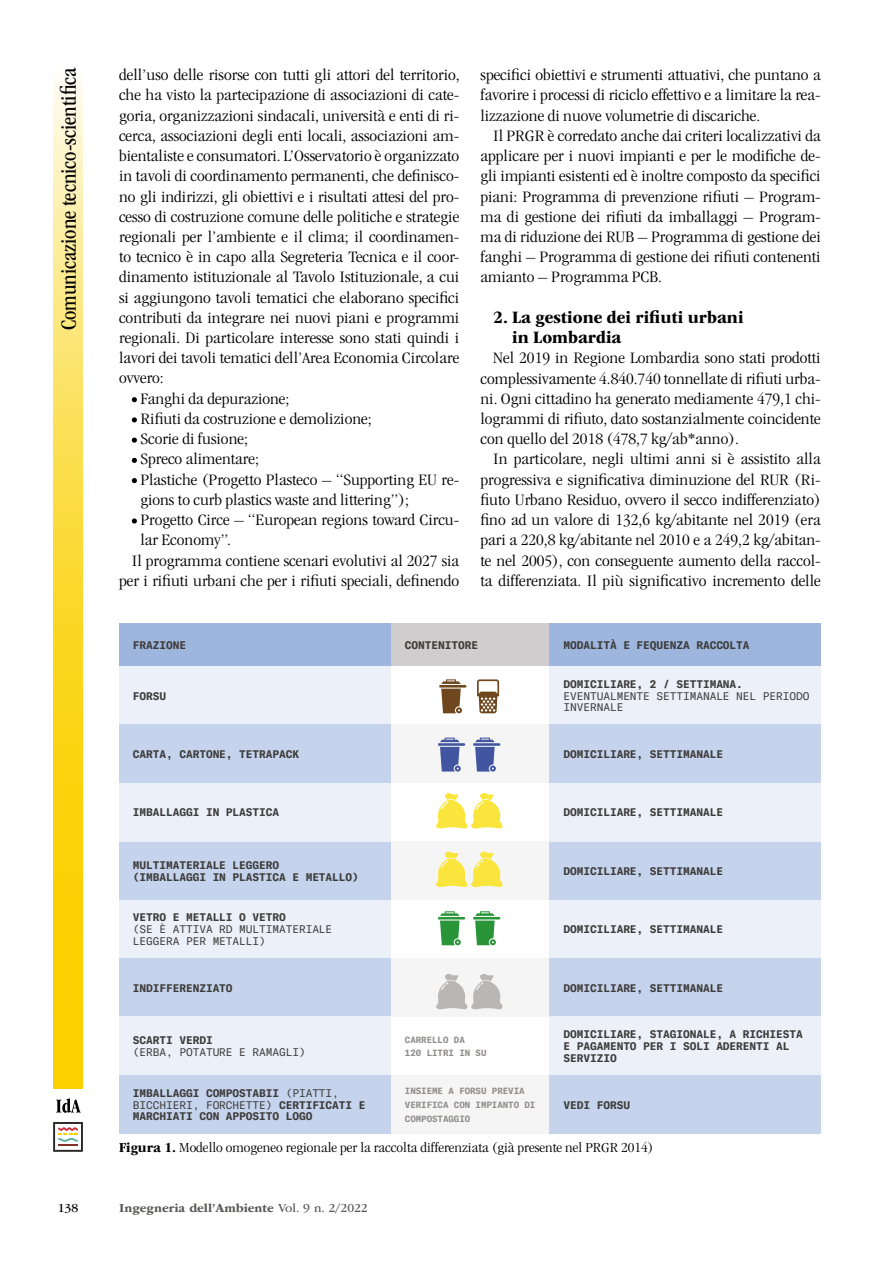
<style>
.page{position:relative;width:893px;height:1263px;background:#fff}
.page>*{position:absolute;margin:0;border:0;box-sizing:border-box;transform-origin:0 0}
.t1{font:condensed 22.5px "ITC Garamond Std";color:#000}
.t2{font:700 condensed 18px/20.2px "ITC Garamond Std";color:#000;scale:1.2 1}
.t3{font:300 condensed 16.5px/20.2px "ITC Garamond Std";color:#000;text-align:justify;scale:1.2 1}
.t4{font:300 condensed 14.25px "ITC Garamond Std";color:#000;scale:1.2 1}
.t5{font:700 12.75px "ITC Garamond Std";color:#575756}
.t6{font:12.75px "ITC Garamond Std";color:#000}
.t7{font:700 10.95px/11.9px "GT America Mono";letter-spacing:-.01em;color:#3d3c3b}
.t8{font:10.95px/11.9px "GT America Mono";letter-spacing:-.01em;color:#3d3c3b}
.t9{font:700 8.85px/13.8px "GT America Mono";letter-spacing:-.01em;color:#908c8b}
.s1{font-weight:700}
.s2{font-weight:400}
</style>
<div class="page">
<svg style="left:53px;top:81px;width:30px;height:1008px;background:#fbdd47"></svg>
<svg style="left:53px;top:1122px;width:30px;height:30px"></svg>
<svg style="left:56px;top:1098px;width:25px;height:15px"></svg>
<svg style="left:132px;top:397px;width:5px;height:5px"></svg>
<svg style="left:132px;top:417px;width:5px;height:5px"></svg>
<svg style="left:132px;top:438px;width:5px;height:5px"></svg>
<svg style="left:132px;top:458px;width:5px;height:5px"></svg>
<svg style="left:132px;top:478px;width:5px;height:5px"></svg>
<svg style="left:132px;top:518px;width:5px;height:6px"></svg>
<div style="left:334px;top:724px;width:271px;height:59px;background:#f6f5f5"></div>
<div style="left:334px;top:841px;width:271px;height:58px;background:#f6f5f5"></div>
<div style="left:334px;top:958px;width:271px;height:58px;background:#f6f5f5"></div>
<div style="left:334px;top:1075px;width:271px;height:58px;background:#f6f5f5"></div>
<div style="left:324px;top:624px;width:285px;height:42px;background:#cfcdcd"></div>
<div style="left:119px;top:666px;width:271px;height:58px;background:#ecf0f9"></div>
<div style="left:550px;top:666px;width:271px;height:58px;background:#ecf0f9"></div>
<div style="left:119px;top:724px;width:271px;height:59px;background:#c6d3ec"></div>
<div style="left:550px;top:724px;width:271px;height:59px;background:#c6d3ec"></div>
<div style="left:119px;top:900px;width:271px;height:58px;background:#ecf0f9"></div>
<div style="left:550px;top:900px;width:271px;height:58px;background:#ecf0f9"></div>
<div style="left:119px;top:841px;width:271px;height:58px;background:#c6d3ec"></div>
<div style="left:550px;top:841px;width:271px;height:58px;background:#c6d3ec"></div>
<div style="left:119px;top:958px;width:271px;height:58px;background:#c6d3ec"></div>
<div style="left:550px;top:958px;width:271px;height:58px;background:#c6d3ec"></div>
<div style="left:119px;top:1017px;width:271px;height:58px;background:#ecf0f9"></div>
<div style="left:550px;top:1017px;width:271px;height:58px;background:#ecf0f9"></div>
<div style="left:119px;top:1075px;width:271px;height:58px;background:#c6d3ec"></div>
<div style="left:550px;top:1075px;width:271px;height:58px;background:#c6d3ec"></div>
<div style="left:119px;top:624px;width:271px;height:42px;background:#9eb6dd"></div>
<div style="left:550px;top:624px;width:271px;height:42px;background:#9eb6dd"></div>
<div style="left:119px;top:783px;width:271px;height:58px;background:#ecf0f9"></div>
<div style="left:550px;top:783px;width:271px;height:58px;background:#ecf0f9"></div>
<svg style="left:438px;top:737px;width:27px;height:34px"></svg>
<svg style="left:473px;top:737px;width:27px;height:34px"></svg>
<svg style="left:438px;top:911px;width:27px;height:34px"></svg>
<svg style="left:473px;top:911px;width:27px;height:34px"></svg>
<svg style="left:436px;top:793px;width:67px;height:36px"></svg>
<svg style="left:436px;top:851px;width:67px;height:37px"></svg>
<svg style="left:436px;top:974px;width:67px;height:36px"></svg>
<svg style="left:439px;top:679px;width:27px;height:34px"></svg>
<svg style="left:477px;top:679px;width:22px;height:34px"></svg>
<h1 class="t1" style="left:56px;top:330px;width:264px;rotate:-90deg">Comunicazione tecnico-scientifica</h1>
<p class="t3" style="left:119px;top:65px;width:285px">dell’uso delle risorse con tutti gli attori del territorio,</p>
<p class="t3" style="left:119px;top:85px;width:285px">che ha visto la partecipazione di associazioni di cate-</p>
<p class="t3" style="left:119px;top:105px;width:285px">goria, organizzazioni sindacali, università e enti di ri-</p>
<p class="t3" style="left:119px;top:126px;width:285px">cerca, associazioni degli enti locali, associazioni am-</p>
<p class="t3" style="left:119px;top:146px;width:285px">bientaliste e consumatori. L’Osservatorio è organizzato</p>
<p class="t3" style="left:119px;top:166px;width:285px">in tavoli di coordinamento permanenti, che definisco-</p>
<p class="t3" style="left:119px;top:186px;width:285px">no gli indirizzi, gli obiettivi e i risultati attesi del pro-</p>
<p class="t3" style="left:119px;top:206px;width:285px">cesso di costruzione comune delle politiche e strategie</p>
<p class="t3" style="left:119px;top:227px;width:285px">regionali per l’ambiente e il clima; il coordinamen-</p>
<p class="t3" style="left:119px;top:247px;width:285px">to tecnico è in capo alla Segreteria Tecnica e il coor-</p>
<p class="t3" style="left:119px;top:267px;width:285px">dinamento istituzionale al Tavolo Istituzionale, a cui</p>
<p class="t3" style="left:119px;top:287px;width:285px">si aggiungono tavoli tematici che elaborano specifici</p>
<p class="t3" style="left:119px;top:308px;width:285px">contributi da integrare nei nuovi piani e programmi</p>
<p class="t3" style="left:119px;top:328px;width:285px">regionali. Di particolare interesse sono stati quindi i</p>
<p class="t3" style="left:119px;top:348px;width:285px">lavori dei tavoli tematici dell’Area Economia Circolare</p>
<p class="t3" style="left:119px;top:368px;width:39px">ovvero:</p>
<p class="t3" style="left:140px;top:388px;width:126px">Fanghi da depurazione;</p>
<p class="t3" style="left:140px;top:409px;width:194px">Rifiuti da costruzione e demolizione;</p>
<p class="t3" style="left:140px;top:429px;width:91px">Scorie di fusione;</p>
<p class="t3" style="left:140px;top:449px;width:100px">Spreco alimentare;</p>
<p class="t3" style="left:140px;top:469px;width:267px">Plastiche (Progetto Plasteco – “Supporting EU re-</p>
<p class="t3" style="left:140px;top:490px;width:225px">gions to curb plastics waste and littering”);</p>
<p class="t3" style="left:140px;top:510px;width:267px">Progetto Circe – “European regions toward Circu-</p>
<p class="t3" style="left:140px;top:530px;width:77px">lar Economy”.</p>
<p class="t3" style="left:132px;top:550px;width:274px">Il programma contiene scenari evolutivi al 2027 sia</p>
<p class="t3" style="left:119px;top:570px;width:285px">per i rifiuti urbani che per i rifiuti speciali, definendo</p>
<p class="t3" style="left:480px;top:65px;width:285px">specifici obiettivi e strumenti attuativi, che puntano a favorire i processi di riciclo effettivo e a limitare la rea&shy;lizzazione di nuove volumetrie di discariche.</p>
<p class="t3" style="left:480px;top:126px;width:285px;text-indent:13px">Il PRGR è corredato anche dai criteri localizzativi da applicare per i nuovi impianti e per le modifiche de&shy;gli impianti esistenti ed è inoltre composto da specifici piani: Programma di prevenzione rifiuti – Program&shy;ma di gestione dei rifiuti da imballaggi – Program&shy;ma di riduzione dei RUB – Programma di gestione dei fanghi – Programma di gestione dei rifiuti contenenti amianto – Programma PCB.</p>
<p class="t2" style="left:512px;top:307px;width:194px;text-indent:-19px">2. La gestione dei rifiuti urbani in Lombardia</p>
<p class="t3" style="left:480px;top:348px;width:285px;text-indent:13px">Nel 2019 in Regione Lombardia sono stati prodotti complessivamente 4.840.740 tonnellate di rifiuti urba&shy;ni. Ogni cittadino ha generato mediamente 479,1 chi&shy;logrammi di rifiuto, dato sostanzialmente coincidente con quello del 2018 (478,7 kg/ab*anno).</p>
<p class="t3" style="left:480px;top:449px;width:285px;text-indent:13px">In particolare, negli ultimi anni si è assistito alla progressiva e significativa diminuzione del RUR (Ri&shy;fiuto Urbano Residuo, ovvero il secco indifferenziato) fino ad un valore di 132,6 kg/abitante nel 2019 (era pari a 220,8 kg/abitante nel 2010 e a 249,2 kg/abitan&shy;te nel 2005), con conseguente aumento della raccol&shy;ta differenziata. Il più significativo incremento delle</p>
<p class="t7" style="left:133px;top:639px;width:55px">FRAZIONE</p>
<p class="t7" style="left:405px;top:639px;width:75px">CONTENITORE</p>
<p class="t7" style="left:563px;top:639px;width:188px">MODALITÀ E FEQUENZA RACCOLTA</p>
<p class="t7" style="left:133px;top:690px;width:35px">FORSU</p>
<p class="t7" style="left:563px;top:678px;width:181px">DOMICILIARE, 2 / SETTIMANA.</p>
<p class="t8" style="left:563px;top:690px;width:247px">EVENTUALMENTE SETTIMANALE NEL PERIODO<br>INVERNALE</p>
<p class="t7" style="left:133px;top:748px;width:168px">CARTA, CARTONE, TETRAPACK</p>
<p class="t7" style="left:563px;top:748px;width:161px">DOMICILIARE, SETTIMANALE</p>
<p class="t7" style="left:133px;top:807px;width:148px">IMBALLAGGI IN PLASTICA</p>
<p class="t7" style="left:563px;top:807px;width:161px">DOMICILIARE, SETTIMANALE</p>
<p class="t7" style="left:133px;top:859px;width:227px">MULTIMATERIALE LEGGERO<br>(IMBALLAGGI IN PLASTICA E METALLO)</p>
<p class="t7" style="left:563px;top:865px;width:161px">DOMICILIARE, SETTIMANALE</p>
<p class="t7" style="left:133px;top:912px;width:154px">VETRO E METALLI O VETRO</p>
<p class="t8" style="left:133px;top:924px;width:201px">(SE È ATTIVA RD MULTIMATERIALE<br>LEGGERA PER METALLI)</p>
<p class="t7" style="left:563px;top:923px;width:161px">DOMICILIARE, SETTIMANALE</p>
<p class="t7" style="left:133px;top:982px;width:101px">INDIFFERENZIATO</p>
<p class="t7" style="left:563px;top:982px;width:161px">DOMICILIARE, SETTIMANALE</p>
<p class="t7" style="left:133px;top:1034px;width:81px">SCARTI VERDI</p>
<p class="t8" style="left:133px;top:1046px;width:174px">(ERBA, POTATURE E RAMAGLI)</p>
<p class="t9" style="left:405px;top:1032px;width:83px">CARRELLO DA<br>120 LITRI IN SU</p>
<p class="t7" style="left:563px;top:1028px;width:241px">DOMICILIARE, STAGIONALE, A RICHIESTA<br>E PAGAMENTO PER I SOLI ADERENTI AL<br>SERVIZIO</p>
<p class="t9" style="left:405px;top:1084px;width:132px">INSIEME A FORSU PREVIA<br>VERIFICA CON IMPIANTO DI<br>COMPOSTAGGIO</p>
<p class="t4" style="left:119px;top:1139px;width:447px"><span class="s1">Figura 1.</span> Modello omogeneo regionale per la raccolta differenziata (già presente nel PRGR 2014)</p>
<p class="t7" style="left:133px;top:1087px;width:234px">IMBALLAGGI COMPOSTABII <span class="s2">(PIATTI,<br>BICCHIERI, FORCHETTE)</span> CERTIFICATI E<br>MARCHIATI CON APPOSITO LOGO</p>
<p class="t7" style="left:563px;top:1099px;width:68px">VEDI FORSU</p>
<p class="t6" style="left:58px;top:1201px;width:22px">138</p>
<p class="t5" style="left:119px;top:1201px;width:250px">Ingegneria dell’Ambiente <span class="s2">Vol. 9 n. 2/2022</span></p>
</div>
